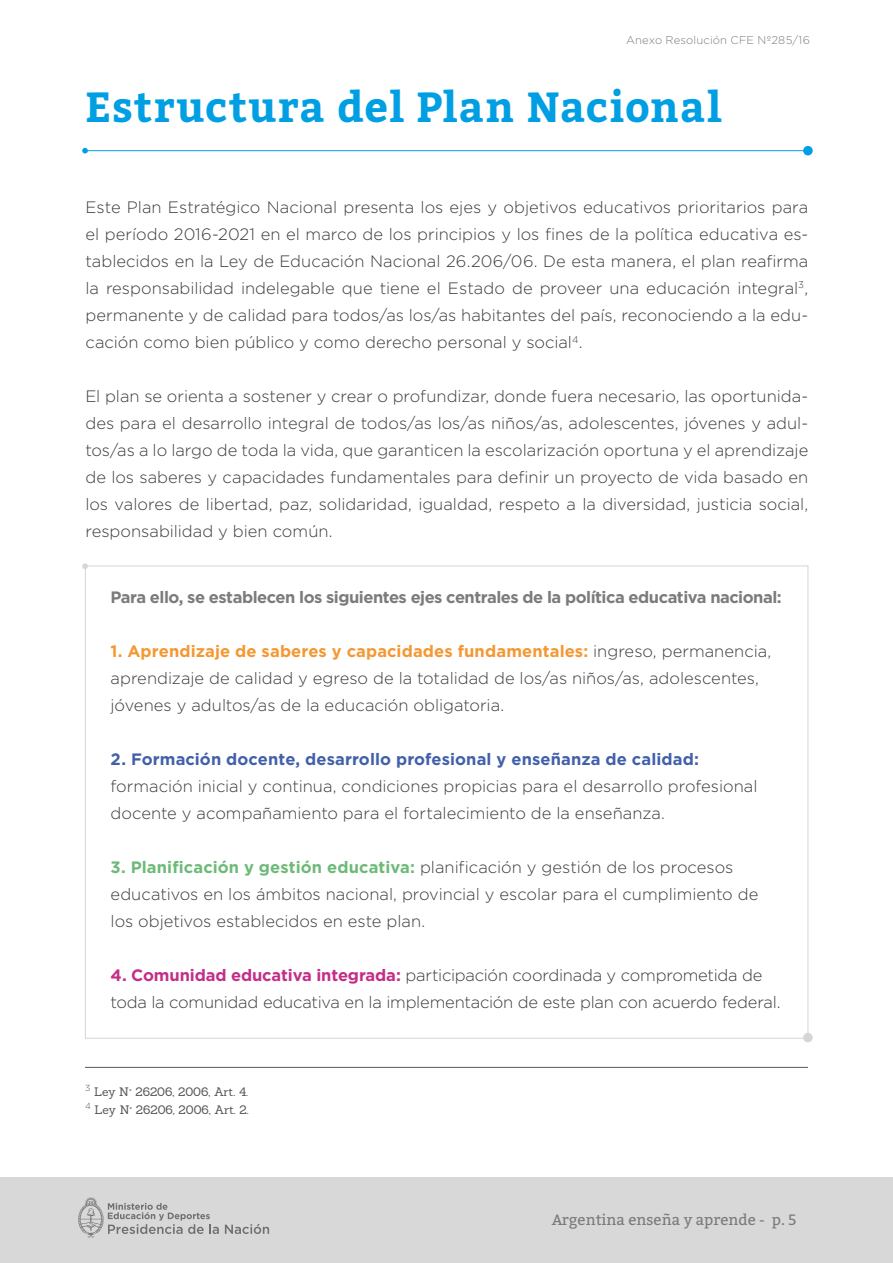
<style>
.page{position:relative;width:893px;height:1263px;background:#fff}
.page>*{position:absolute;margin:0;border:0;box-sizing:border-box;transform-origin:0 0}
.t1{font:700 42px "Bitter";letter-spacing:.03em;color:#009fe3}
.t2{font:300 16.5px/27px "Gotham";letter-spacing:-.005em;color:#3c3c3b}
.t3{font:700 16.5px "Gotham";letter-spacing:-.03em;color:#7c7b7b}
.t4{font:700 16.5px "Gotham";letter-spacing:.005em;color:#4260aa}
.t5{font:15px "Bitter";color:#7c7b7b}
.t6{font:12px/18px "Sanchez";color:#575756}
.t7{font:300 11.25px "Gotham";letter-spacing:.015em;color:#7c7b7b}
.s1{font-weight:700;color:#f49833}
.s2{font-weight:700;color:#6dba78}
.s3{font-weight:700;color:#c42e88}
</style>
<div class="page">
<div style="left:0;top:1178px;width:893px;height:85px;background:#d8d8d8"></div>
<svg style="left:225px;top:1224px;width:44px;height:10px"></svg>
<svg style="left:78px;top:1197px;width:141px;height:41px"></svg>
<hr style="left:85px;top:150px;width:723px;height:1px;background:#009fe3">
<svg style="left:82px;top:148px;width:6px;height:5px"></svg>
<div style="left:803px;top:146px;width:10px;height:9px;background:#009fe3;border-radius:50%"></div>
<svg style="left:82px;top:563px;width:6px;height:6px"></svg>
<div style="left:803px;top:1033px;width:10px;height:9px;background:#d6d6d6;border-radius:50%"></div>
<hr style="left:85px;top:1067px;width:723px;height:1px;background:#575756">
<p class="t7" style="left:626px;top:34px;width:185px">Anexo Resolución CFE Nº285/16</p>
<h1 class="t1" style="left:85px;top:80px;width:638px">Estructura del Plan Nacional</h1>
<p class="t2" style="left:85px;top:193px;width:724px;text-align:justify">Este Plan Estratégico Nacional presenta los ejes y objetivos educativos prioritarios para el período 2016-2021 en el marco de los principios y los fines de la política educativa es&shy;tablecidos en la Ley de Educación Nacional 26.206/06. De esta manera, el plan reafirma la responsabilidad indelegable que tiene el Estado de proveer una educación integral<sup>3</sup>, permanente y de calidad para todos/as los/as habitantes del país, reconociendo a la edu&shy;cación como bien público y como derecho personal y social<sup>4</sup>.</p>
<p class="t2" style="left:85px;top:382px;width:724px;text-align:justify">El plan se orienta a sostener y crear o profundizar, donde fuera necesario, las oportunida&shy;des para el desarrollo integral de todos/as los/as niños/as, adolescentes, jóvenes y adul&shy;tos/as a lo largo de toda la vida, que garanticen la escolarización oportuna y el aprendizaje de los saberes y capacidades fundamentales para definir un proyecto de vida basado en los valores de libertad, paz, solidaridad, igualdad, respeto a la diversidad, justicia social, responsabilidad y bien común.</p>
<p class="t3" style="left:111px;top:586px;width:673px">Para ello, se establecen los siguientes ejes centrales de la política educativa nacional:</p>
<p class="t2" style="left:111px;top:638px;width:662px"><span class="s1">1. Aprendizaje de saberes y capacidades fundamentales:</span> ingreso, permanencia, aprendizaje de calidad y egreso de la totalidad de los/as niños/as, adolescentes, jóvenes y adultos/as de la educación obligatoria.</p>
<p class="t4" style="left:111px;top:748px;width:590px">2. Formación docente, desarrollo profesional y enseñanza de calidad:</p>
<p class="t2" style="left:111px;top:773px;width:648px">formación inicial y continua, condiciones propicias para el desarrollo profesional docente y acompañamiento para el fortalecimiento de la enseñanza.</p>
<p class="t2" style="left:111px;top:854px;width:649px"><span class="s2">3. Planificación y gestión educativa:</span> planificación y gestión de los procesos educativos en los ámbitos nacional, provincial y escolar para el cumplimiento de los objetivos establecidos en este plan.</p>
<p class="t2" style="left:111px;top:962px;width:672px"><span class="s3">4. Comunidad educativa integrada:</span> participación coordinada y comprometida de toda la comunidad educativa en la implementación de este plan con acuerdo federal.</p>
<p class="t6" style="left:85px;top:1083px;width:165px"><sup>3</sup> Ley N° 26206, 2006, Art. 4.<br><sup>4</sup> Ley N° 26206, 2006, Art. 2.</p>
<p class="t5" style="left:552px;top:1210px;width:246px">Argentina enseña y aprende - p. 5</p>
</div>
